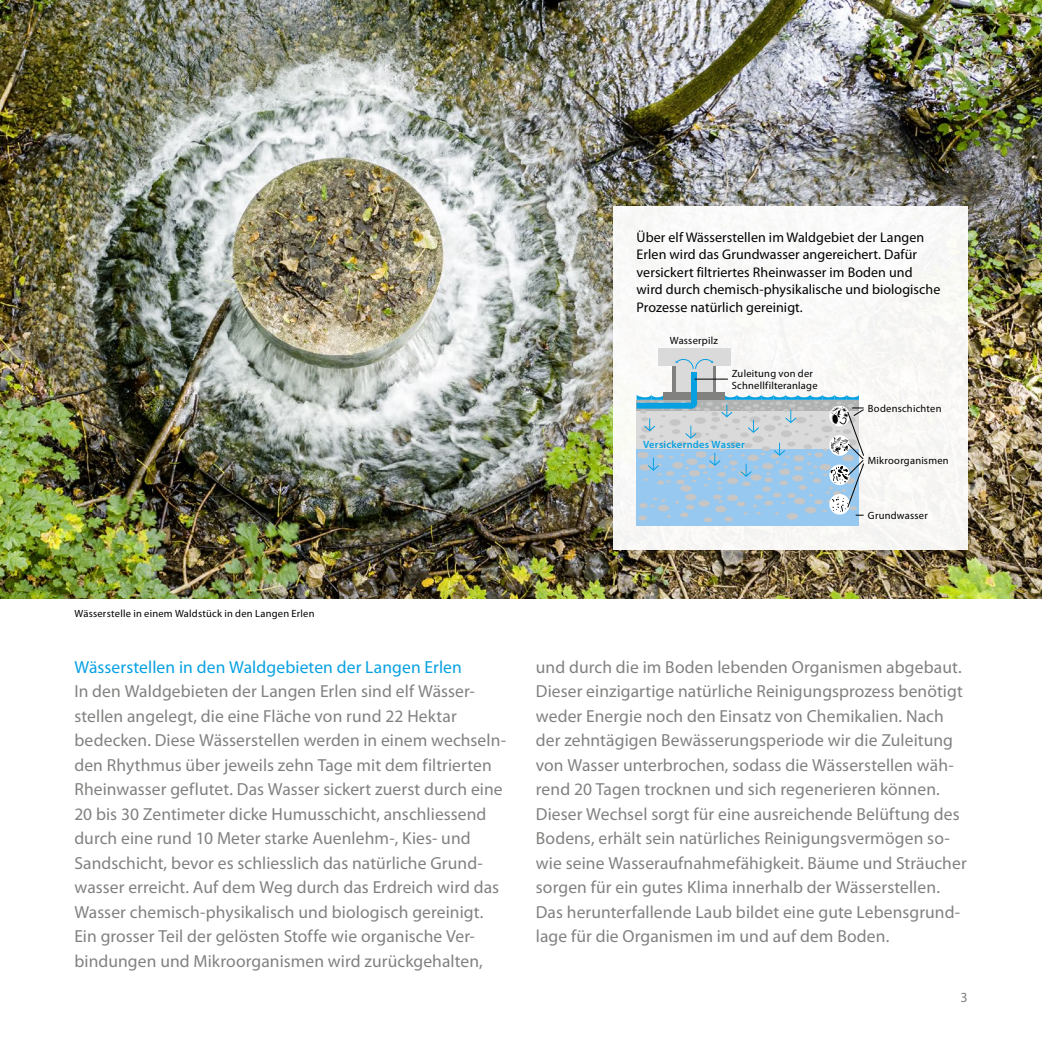
<style>
.page{position:relative;width:1042px;height:1042px;background:#fff}
.page>*{position:absolute;margin:0;border:0;box-sizing:border-box;transform-origin:0 0}
.t1{font:17.5px/24.5px "Myriad Pro";letter-spacing:.005em;color:#818180}
.t2{font:17.5px "Myriad Pro";letter-spacing:.005em;color:#07a1e2}
.t3{font:14px/17.5px "Myriad Pro";letter-spacing:.005em;color:#000}
.t4{font:14px "Myriad Pro";color:#818180}
.t5{font:10.5px/12.2px "Myriad Pro";letter-spacing:.025em;color:#000}
.t6{font:600 10.5px "Myriad Pro";letter-spacing:.025em;color:#07a1e2}
</style>
<div class="page">
<img style="left:0;top:0;width:1042px;height:599px">
<div style="left:613px;top:207px;width:354px;height:343px;background:#f9f9f7"></div>
<div style="left:636px;top:449px;width:223px;height:76px;background:#96c8f0"></div>
<div style="left:704px;top:517px;width:8px;height:5px;background:#c6c6c7;border-radius:50%"></div>
<svg style="left:672px;top:366px;width:44px;height:27px"></svg>
<div style="left:676px;top:365px;width:36px;height:35px;background:#dadadb"></div>
<div style="left:663px;top:393px;width:62px;height:7px;background:#818180"></div>
<div style="left:691px;top:372px;width:6px;height:31px;background:#07a1e2"></div>
<div style="left:658px;top:348px;width:72px;height:18px;background:#dadadb"></div>
<svg style="left:675px;top:359px;width:38px;height:10px"></svg>
<hr style="left:694px;top:379px;width:34px;height:1px;background:#000">
<svg style="left:636px;top:394px;width:228px;height:127px"></svg>
<p class="t3" style="left:636px;top:228px;width:305px">Über elf Wässerstellen im Waldgebiet der Langen Erlen wird das Grundwasser angereichert. Dafür versickert filtriertes Rheinwasser im Boden und wird durch chemisch-physikalische und biologische Prozesse natürlich gereinigt.</p>
<p class="t5" style="left:670px;top:334px;width:50px">Wasserpilz</p>
<p class="t5" style="left:732px;top:367px;width:87px">Zuleitung von der<br>Schnellfilteranlage</p>
<p class="t6" style="left:643px;top:438px;width:103px">Versickerndes Wasser</p>
<p class="t5" style="left:868px;top:402px;width:75px">Bodenschichten</p>
<p class="t5" style="left:868px;top:454px;width:82px">Mikroorganismen</p>
<p class="t5" style="left:868px;top:509px;width:61px">Grundwasser</p>
<p class="t5" style="left:74px;top:607px;width:242px">Wässerstelle in einem Waldstück in den Langen Erlen</p>
<p class="t2" style="left:74px;top:656px;width:389px">Wässerstellen in den Waldgebieten der Langen Erlen</p>
<p class="t1" style="left:74px;top:678px;width:433px">In den Waldgebieten der Langen Erlen sind elf Wässer&shy;stellen angelegt, die eine Fläche von rund 22 Hektar bedecken. Diese Wässerstellen werden in einem wechseln&shy;den Rhythmus über jeweils zehn Tage mit dem filtrierten Rheinwasser geflutet. Das Wasser sickert zuerst durch eine 20 bis 30 Zentimeter dicke Humusschicht, anschliessend durch eine rund 10 Meter starke Auenlehm-, Kies- und Sandschicht, bevor es schliesslich das natürliche Grund&shy;wasser erreicht. Auf dem Weg durch das Erdreich wird das Wasser chemisch-physikalisch und biologisch gereinigt.<br>Ein grosser Teil der gelösten Stoffe wie organische Ver&shy;bindungen und Mikroorganismen wird zurückgehalten,</p>
<p class="t1" style="left:536px;top:654px;width:432px">und durch die im Boden lebenden Organismen abgebaut.<br>Dieser einzigartige natürliche Reinigungsprozess benötigt weder Energie noch den Einsatz von Chemikalien. Nach der zehntägigen Bewässerungsperiode wir die Zuleitung von Wasser unterbrochen, sodass die Wässerstellen wäh&shy;rend 20 Tagen trocknen und sich regenerieren können.<br>Dieser Wechsel sorgt für eine ausreichende Belüftung des Bodens, erhält sein natürliches Reinigungsvermögen so&shy;wie seine Wasseraufnahmefähigkeit. Bäume und Sträucher sorgen für ein gutes Klima innerhalb der Wässerstellen.<br>Das herunterfallende Laub bildet eine gute Lebensgrund&shy;lage für die Organismen im und auf dem Boden.</p>
<p class="t4" style="left:960px;top:988px;width:9px">3</p>
</div>
